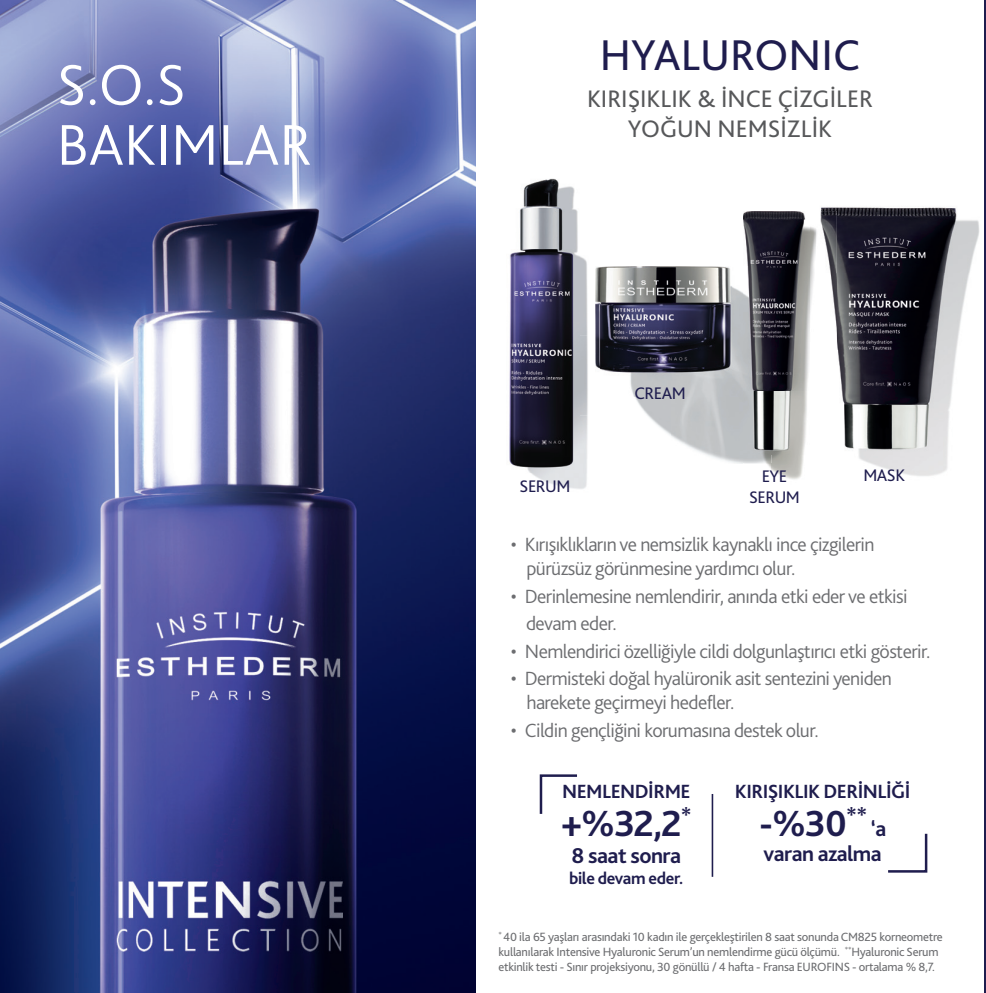
<style>
.page{position:relative;width:986px;height:993px;background:#fff}
.page>*{position:absolute;margin:0;border:0;box-sizing:border-box;transform-origin:0 0}
.t1{font:300 60px/60px "Bliss 2";color:#fff}
.t2{font:45px "Bliss 2";color:#1f1d4e}
.t3{font:700 38px "Bliss 2";color:#1f1d4e}
.t4{font:25px/30px "Bliss 2";color:#57585a;text-align:center}
.t5{font:700 22.5px "Bliss 2";letter-spacing:-.025em;color:#1f1d4e}
.t6{font:700 22.25px/25.5px "Bliss 2";letter-spacing:-.025em;color:#1f1d4e;text-align:right}
.t7{font:300 20px/24px "Bliss 2";letter-spacing:-.03em;color:#6c6d70}
.t8{font:700 20px "Bliss 2";letter-spacing:-.025em;color:#1f1d4e}
.t9{font:17.5px/21px "Bliss 2";letter-spacing:-.025em;color:#1f1d4e;text-align:center}
.t10{font:700 17.5px "Bliss 2";letter-spacing:-.025em;color:#1f1d4e}
.t11{font:12.5px/15px "Bliss 2";letter-spacing:-.02em;color:#6c6d70}
</style>
<div class="page">
<hr style="left:984px;top:0;width:1px;height:992px;background:#1f1d4e">
<img style="left:731px;top:286px;width:12px;height:46px">
<img style="left:631px;top:388px;width:40px;height:48px">
<img style="left:671px;top:332px;width:72px;height:131px">
<img style="left:599px;top:267px;width:132px;height:121px">
<img style="left:743px;top:454px;width:61px;height:26px">
<img style="left:743px;top:211px;width:66px;height:243px">
<img style="left:579px;top:256px;width:9px;height:79px">
<img style="left:579px;top:335px;width:9px;height:80px">
<img style="left:529px;top:415px;width:59px;height:74px">
<img style="left:595px;top:267px;width:4px;height:101px">
<img style="left:509px;top:178px;width:70px;height:294px">
<img style="left:809px;top:227px;width:6px;height:122px">
<img style="left:820px;top:207px;width:159px;height:66px">
<img style="left:836px;top:273px;width:134px;height:154px">
<img style="left:844px;top:427px;width:105px;height:49px">
<img style="left:815px;top:211px;width:21px;height:110px">
<img style="left:815px;top:267px;width:9px;height:54px">
<img style="left:0;top:0;width:475px;height:992px">
<hr style="left:711px;top:793px;width:2px;height:83px;background:#1f1d4e">
<svg style="left:539px;top:774px;width:38px;height:40px"></svg>
<svg style="left:888px;top:833px;width:40px;height:40px"></svg>
<h1 class="t1" style="left:57px;top:55px;width:256px">S.O.S<br>BAKIMLAR</h1>
<h1 class="t1" style="left:57px;top:67px;width:331px">SOS<br>TREATMENTS</h1>
<h2 class="t2" style="left:599px;top:27px;width:262px">HYALURONIC</h2>
<p class="t4" style="left:586px;top:83px;width:287px">KIRIŞIKLIK &amp; İNCE ÇİZGİLER<br>YOĞUN NEMSİZLİK</p>
<p class="t9" style="left:634px;top:382px;width:53px">CREAM</p>
<p class="t9" style="left:519px;top:475px;width:52px">SERUM</p>
<p class="t9" style="left:748px;top:465px;width:52px">EYE<br>SERUM</p>
<p class="t9" style="left:863px;top:464px;width:43px">MASK</p>
<p class="t7" style="left:526px;top:532px;width:349px;text-indent:-16px">• Kırışıklıkların ve nemsizlik kaynaklı ince çizgilerin pürüzsüz görünmesine yardımcı olur.</p>
<p class="t7" style="left:526px;top:582px;width:383px;line-height:27.5px;text-indent:-15px">• Derinlemesine nemlendirir, anında etki eder ve etkisi devam eder.</p>
<p class="t7" style="left:510px;top:639px;width:421px">• Nemlendirici özelliğiyle cildi dolgunlaştırıcı etki gösterir.</p>
<p class="t7" style="left:526px;top:666px;width:367px;text-indent:-16px">• Dermisteki doğal hyalüronik asit sentezini yeniden harekete geçirmeyi hedefler.</p>
<p class="t7" style="left:510px;top:718px;width:309px">• Cildin gençliğini korumasına destek olur.</p>
<p class="t8" style="left:562px;top:778px;width:130px">NEMLENDİRME</p>
<h3 class="t3" style="left:561px;top:799px;width:132px">+%32,2<sup>*</sup></h3>
<p class="t5" style="left:571px;top:841px;width:111px">8 saat sonra</p>
<p class="t10" style="left:569px;top:866px;width:116px">bile devam eder.</p>
<p class="t8" style="left:734px;top:778px;width:177px">KIRIŞIKLIK DERİNLİĞİ</p>
<h3 class="t3" style="left:758px;top:799px;width:110px">-%30<sup>**</sup></h3>
<p class="t6" style="left:763px;top:815px;width:124px">‘a<br>varan azalma</p>
<p class="t11" style="left:498px;top:929px;width:445px"><sup>*</sup> 40 ila 65 yaşları arasındaki 10 kadın ile gerçekleştirilen 8 saat sonunda CM825 korneometre kullanılarak Intensive Hyaluronic Serum’un nemlendirme gücü ölçümü. <sup>**</sup>Hyaluronic Serum etkinlik testi - Sınır projeksiyonu, 30 gönüllü / 4 hafta - Fransa EUROFINS - ortalama % 8,7.</p>
</div>
